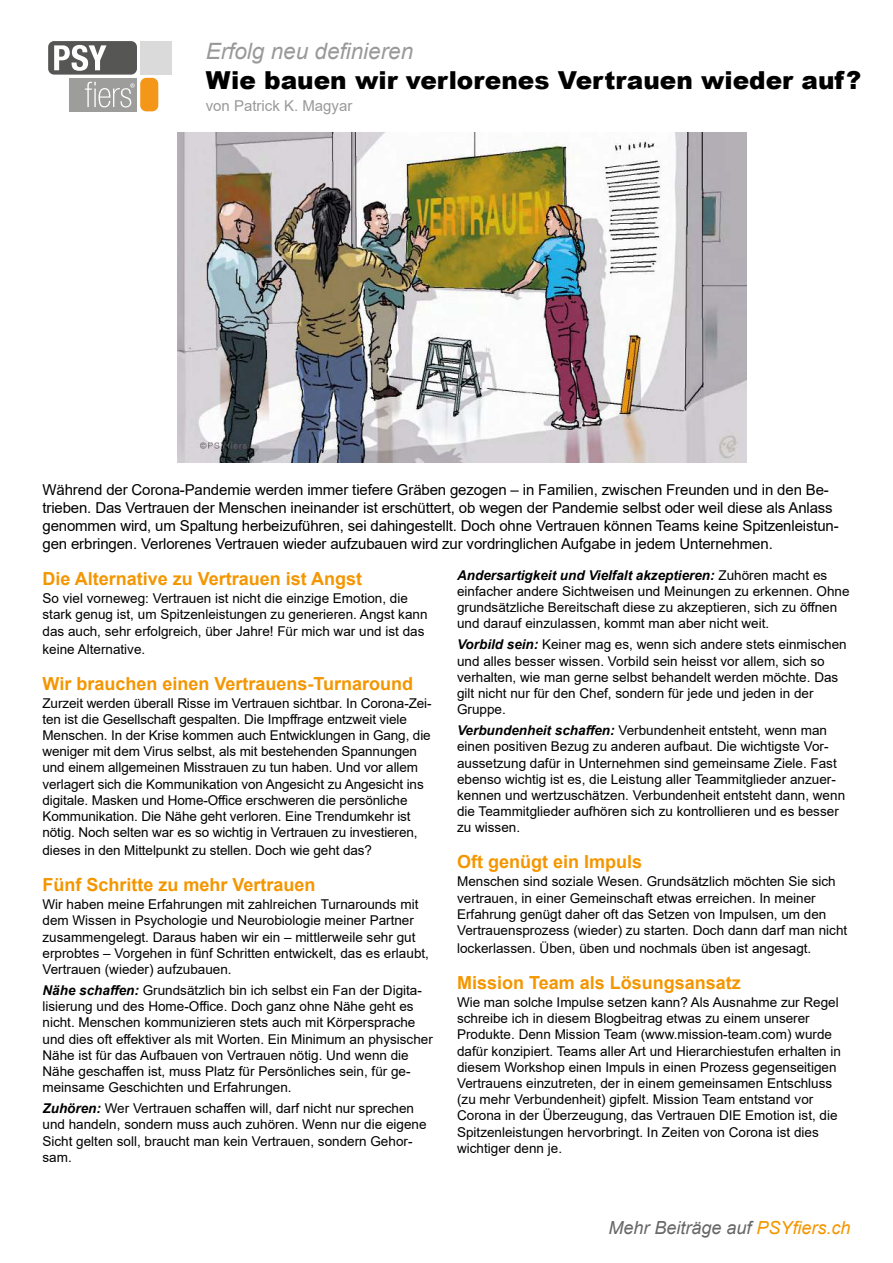
<style>
.page{position:relative;width:893px;height:1263px;background:#fff}
.page>*{position:absolute;margin:0;border:0;box-sizing:border-box;transform-origin:0 0}
.t1{font:900 24.75px "Arial";color:#000}
.t2{font:italic 22.5px "Arial";color:#9a9999}
.t3{font:700 18px "Arial";color:#f39600}
.t4{font:italic 18px "Arial";color:#686666}
.t5{font:15px/18px "Arial";letter-spacing:-.01em;color:#000}
.t6{font:15px "Arial";color:#9a9999}
.t7{font:13.5px/16.2px "Arial";color:#000}
.s1{font-weight:700;font-style:italic}
.s2{color:#f39600}
</style>
<div class="page">
<div style="left:69px;top:78px;width:68px;height:33px;background:#9d9d9c"></div>
<div style="left:48px;top:41px;width:89px;height:34px;background:#565655;border-radius:6px"></div>
<div style="left:140px;top:78px;width:18px;height:33px;background:#f49617;border-radius:6px"></div>
<div style="left:140px;top:41px;width:32px;height:34px;background:#dadada"></div>
<svg style="left:54px;top:45px;width:52px;height:26px"></svg>
<svg style="left:85px;top:82px;width:50px;height:25px"></svg>
<img style="left:177px;top:133px;width:570px;height:329px">
<h2 class="t2" style="left:206px;top:36px;width:209px">Erfolg neu definieren</h2>
<h1 class="t1" style="left:206px;top:66px;width:657px">Wie bauen wir verlorenes Vertrauen wieder auf?</h1>
<p class="t6" style="left:206px;top:100px;width:148px">von Patrick K. Magyar</p>
<p class="t5" style="left:43px;top:482px;width:798px">Während der Corona-Pandemie werden immer tiefere Gräben gezogen – in Familien, zwischen Freunden und in den Be&shy;trieben. Das Vertrauen der Menschen ineinander ist erschüttert, ob wegen der Pandemie selbst oder weil diese als Anlass genommen wird, um Spaltung herbeizuführen, sei dahingestellt. Doch ohne Vertrauen können Teams keine Spitzenleistun&shy;gen erbringen. Verlorenes Vertrauen wieder aufzubauen wird zur vordringlichen Aufgabe in jedem Unternehmen.</p>
<h3 class="t3" style="left:43px;top:572px;width:321px">Die Alternative zu Vertrauen ist Angst</h3>
<p class="t7" style="left:43px;top:592px;width:386px">So viel vorneweg: Vertrauen ist nicht die einzige Emotion, die stark genug ist, um Spitzenleistungen zu generieren. Angst kann das auch, sehr erfolgreich, über Jahre! Für mich war und ist das</p>
<p class="t7" style="left:43px;top:642px;width:104px">keine Alternative.</p>
<h3 class="t3" style="left:43px;top:676px;width:372px">Wir brauchen einen Vertrauens-Turnaround</h3>
<p class="t7" style="left:43px;top:696px;width:391px">Zurzeit werden überall Risse im Vertrauen sichtbar. In Corona-Zei&shy;ten ist die Gesellschaft gespalten. Die Impffrage entzweit viele Menschen. In der Krise kommen auch Entwicklungen in Gang, die weniger mit dem Virus selbst, als mit bestehenden Spannungen und einem allgemeinen Misstrauen zu tun haben. Und vor allem verlagert sich die Kommunikation von Angesicht zu Angesicht ins digitale. Masken und Home-Office erschweren die persönliche Kommunikation. Die Nähe geht verloren. Eine Trendumkehr ist nötig. Noch selten war es so wichtig in Vertrauen zu investieren,</p>
<p class="t7" style="left:43px;top:844px;width:331px">dieses in den Mittelpunkt zu stellen. Doch wie geht das?</p>
<h3 class="t3" style="left:43px;top:878px;width:275px">Fünf Schritte zu mehr Vertrauen</h3>
<p class="t7" style="left:43px;top:898px;width:388px">Wir haben meine Erfahrungen mit zahlreichen Turnarounds mit dem Wissen in Psychologie und Neurobiologie meiner Partner zusammengelegt. Daraus haben wir ein – mittlerweile sehr gut erprobtes – Vorgehen in fünf Schritten entwickelt, das es erlaubt, Vertrauen (wieder) aufzubauen.</p>
<p class="t7" style="left:43px;top:983px;width:392px"><span class="s1">Nähe schaffen:</span> Grundsätzlich bin ich selbst ein Fan der Digita&shy;lisierung und des Home-Office. Doch ganz ohne Nähe geht es nicht. Menschen kommunizieren stets auch mit Körpersprache und dies oft effektiver als mit Worten. Ein Minimum an physischer Nähe ist für das Aufbauen von Vertrauen nötig. Und wenn die Nähe geschaffen ist, muss Platz für Persönliches sein, für ge&shy;meinsame Geschichten und Erfahrungen.</p>
<p class="t7" style="left:43px;top:1100px;width:385px"><span class="s1">Zuhören:</span> Wer Vertrauen schaffen will, darf nicht nur sprechen und handeln, sondern muss auch zuhören. Wenn nur die eigene Sicht gelten soll, braucht man kein Vertrauen, sondern Gehor&shy;sam.</p>
<p class="t7" style="left:457px;top:567px;width:394px"><span class="s1">Andersartigkeit und Vielfalt akzeptieren:</span> Zuhören macht es einfacher andere Sichtweisen und Meinungen zu erkennen. Ohne grundsätzliche Bereitschaft diese zu akzeptieren, sich zu öffnen und darauf einzulassen, kommt man aber nicht weit.</p>
<p class="t7" style="left:457px;top:638px;width:391px"><span class="s1">Vorbild sein:</span> Keiner mag es, wenn sich andere stets einmischen und alles besser wissen. Vorbild sein heisst vor allem, sich so verhalten, wie man gerne selbst behandelt werden möchte. Das gilt nicht nur für den Chef, sondern für jede und jeden in der Gruppe.</p>
<p class="t7" style="left:457px;top:723px;width:390px"><span class="s1">Verbundenheit schaffen:</span> Verbundenheit entsteht, wenn man einen positiven Bezug zu anderen aufbaut. Die wichtigste Vor&shy;aussetzung dafür in Unternehmen sind gemeinsame Ziele. Fast ebenso wichtig ist es, die Leistung aller Teammitglieder anzuer&shy;kennen und wertzuschätzen. Verbundenheit entsteht dann, wenn die Teammitglieder aufhören sich zu kontrollieren und es besser zu wissen.</p>
<h3 class="t3" style="left:457px;top:855px;width:187px">Oft genügt ein Impuls</h3>
<p class="t7" style="left:457px;top:875px;width:392px">Menschen sind soziale Wesen. Grundsätzlich möchten Sie sich vertrauen, in einer Gemeinschaft etwas erreichen. In meiner Erfahrung genügt daher oft das Setzen von Impulsen, um den Vertrauensprozess (wieder) zu starten. Doch dann darf man nicht</p>
<p class="t7" style="left:457px;top:941px;width:356px">lockerlassen. Üben, üben und nochmals üben ist angesagt.</p>
<h3 class="t3" style="left:457px;top:976px;width:285px">Mission Team als Lösungsansatz</h3>
<p class="t7" style="left:457px;top:995px;width:385px">Wie man solche Impulse setzen kann? Als Ausnahme zur Regel schreibe ich in diesem Blogbeitrag etwas zu einem unserer Produkte. Denn Mission Team (www.mission-team.com) wurde dafür konzipiert. Teams aller Art und Hierarchiestufen erhalten in diesem Workshop einen Impuls in einen Prozess gegenseitigen Vertrauens einzutreten, der in einem gemeinsamen Entschluss (zu mehr Verbundenheit) gipfelt. Mission Team entstand vor Corona in der Überzeugung, das Vertrauen DIE Emotion ist, die Spitzenleistungen hervorbringt. In Zeiten von Corona ist dies wichtiger denn je.</p>
<h3 class="t4" style="left:608px;top:1215px;width:244px">Mehr Beiträge auf <span class="s2">PSYfiers.ch</span></h3>
</div>
